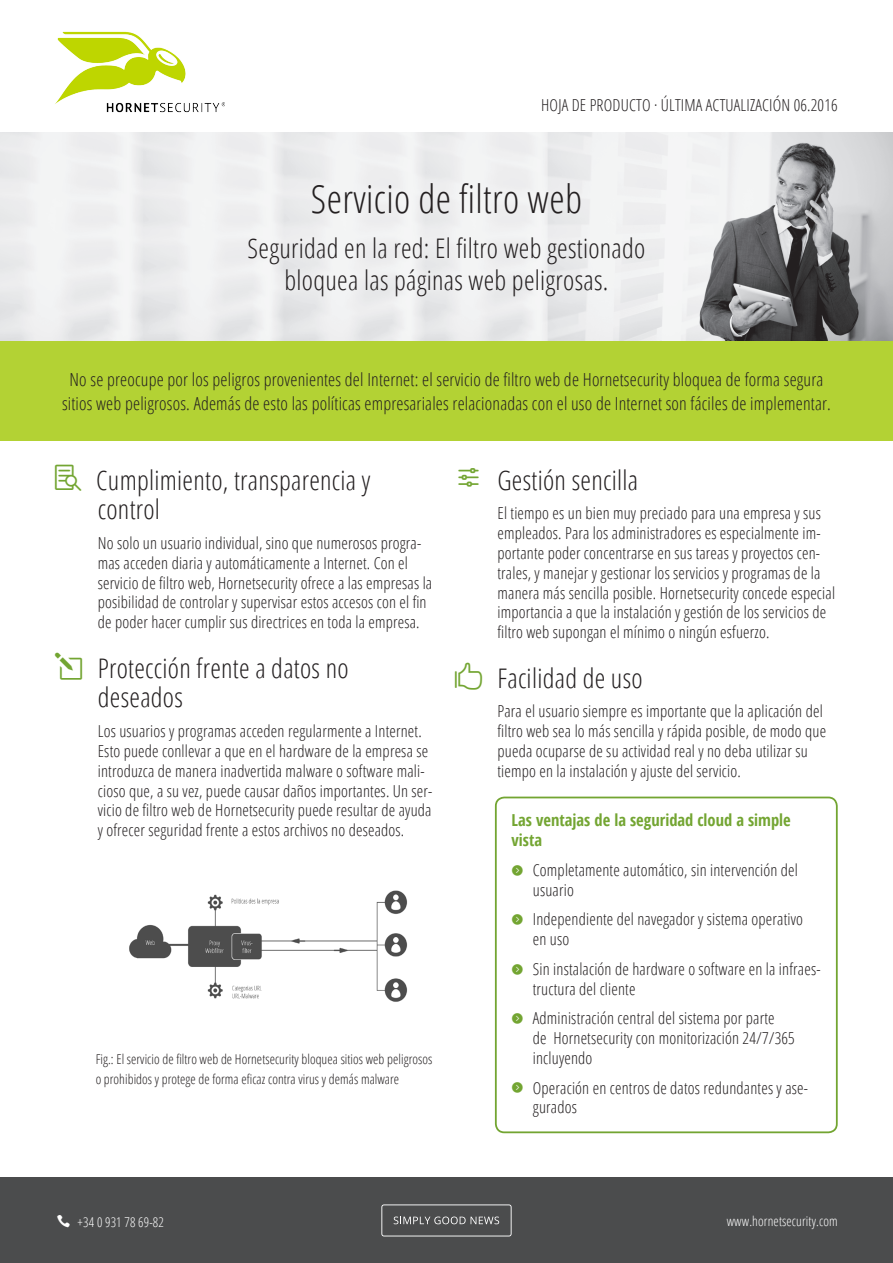
<style>
.page{position:relative;width:893px;height:1263px;background:#fff}
.page>*{position:absolute;margin:0;border:0;box-sizing:border-box;transform-origin:0 0}
.Head{font:300 condensed 39px "Open Sans";letter-spacing:.01em;color:#231f20}
.Subhead_Fliesstext_F{font:300 condensed 27px/29.7px "Open Sans";letter-spacing:.01em;color:#231f20}
.Subhead_Header{font:300 condensed 27px/32.4px "Open Sans";letter-spacing:.01em;color:#231f20;text-align:center}
.Fliesstext_Intro{font:300 condensed 18px "Open Sans";letter-spacing:.01em;color:#231f20}
.Fliesstext_Features{font:300 condensed 16.5px/19.8px "Open Sans";letter-spacing:.01em;color:#231f20}
.Headlien_Aufzählung{font:700 condensed 16.5px/19.8px "Open Sans";color:#73a532}
.Topline{font:300 condensed 16.5px "Open Sans";letter-spacing:.01em;color:#231f20}
.BU{font:300 condensed 13.5px/19.8px "Open Sans";letter-spacing:.005em;color:#231f20}
.Subhead_Header-2{font:300 condensed 13.5px "Open Sans";letter-spacing:.01em;color:#fff}
.s1{font-family:"etmodules";font-weight:400;font-stretch:normal;color:#73a532}
.s2{font-family:"etmodules";font-weight:400;font-stretch:normal;font-size:11.25px;color:#73a532}
</style>
<div class="page">
<img style="left:0;top:132px;width:893px;height:209px">
<div style="left:0;top:341px;width:893px;height:99px;background:#b3d234"></div>
<div style="left:0;top:1178px;width:893px;height:85px;background:#4b4c4d"></div>
<div style="left:495px;top:797px;width:343px;height:336px;border:2px solid #73a532;border-radius:9px"></div>
<svg style="left:381px;top:1204px;width:131px;height:32px"></svg>
<img style="left:129px;top:890px;width:279px;height:112px">
<img style="left:55px;top:31px;width:170px;height:82px">
<p class="Topline" style="left:541px;top:94px;width:298px">HOJA DE PRODUCTO · ÚLTIMA ACTUALIZACIÓN 06.2016</p>
<p class="Head" style="left:311px;top:172px;width:273px">Servicio de filtro web</p>
<p class="Subhead_Header" style="left:248px;top:231px;width:399px">Seguridad en la red: El filtro web gestionado bloquea las páginas web peligrosas.</p>
<p class="Fliesstext_Intro" style="left:70px;top:367px;width:755px">No se preocupe por los peligros provenientes del Internet: el servicio de filtro web de Hornetsecurity bloquea de forma segura</p>
<p class="Fliesstext_Intro" style="left:62px;top:391px;width:770px">sitios web peligrosos. Además de esto las políticas empresariales relacionadas con el uso de Internet son fáciles de implementar.</p>
<p class="Subhead_Fliesstext_F" style="left:96px;top:464px;width:276px">Cumplimiento, transparencia y control</p>
<p class="Fliesstext_Features" style="left:98px;top:533px;width:336px">No solo un usuario individual, sino que numerosos progra&shy;mas acceden diaria y automáticamente a Internet. Con el servicio de filtro web, Hornetsecurity ofrece a las empresas la posibilidad de controlar y supervisar estos accesos con el fin de poder hacer cumplir sus directrices en toda la empresa.</p>
<p class="Subhead_Fliesstext_F" style="left:98px;top:652px;width:252px;text-indent:-43px"><span class="s1">l</span> Protección frente a datos no deseados</p>
<p class="Fliesstext_Features" style="left:98px;top:721px;width:336px">Los usuarios y programas acceden regularmente a Internet.<br>Esto puede conllevar a que en el hardware de la empresa se introduzca de manera inadvertida malware o software mali&shy;cioso que, a su vez, puede causar daños importantes. Un ser&shy;vicio de filtro web de Hornetsecurity puede resultar de ayuda y ofrecer seguridad frente a estos archivos no deseados.</p>
<p class="BU" style="left:96px;top:1049px;width:338px">Fig.: El servicio de filtro web de Hornetsecurity bloquea sitios web peligrosos o prohibidos y protege de forma eficaz contra virus y demás malware</p>
<p class="Subhead_Fliesstext_F" style="left:455px;top:464px;width:185px"><span class="s1">f</span> Gestión sencilla</p>
<p class="Fliesstext_Features" style="left:497px;top:503px;width:339px">El tiempo es un bien muy preciado para una empresa y sus empleados. Para los administradores es especialmente im&shy;portante poder concentrarse en sus tareas y proyectos cen&shy;trales, y manejar y gestionar los servicios y programas de la manera más sencilla posible. Hornetsecurity concede especial importancia a que la instalación y gestión de los servicios de filtro web supongan el mínimo o ningún esfuerzo.</p>
<p class="Subhead_Fliesstext_F" style="left:497px;top:662px;width:147px">Facilidad de uso</p>
<p class="Fliesstext_Features" style="left:497px;top:701px;width:330px">Para el usuario siempre es importante que la aplicación del filtro web sea lo más sencilla y rápida posible, de modo que pueda ocuparse de su actividad real y no deba utilizar su tiempo en la instalación y ajuste del servicio.</p>
<p class="Headlien_Aufzählung" style="left:512px;top:810px;width:281px">Las ventajas de la seguridad cloud a simple vista</p>
<p class="Fliesstext_Features" style="left:533px;top:859px;width:267px;text-indent:-21px"><span class="s2">¨</span> Completamente automático, sin intervención del usuario</p>
<p class="Fliesstext_Features" style="left:533px;top:909px;width:272px;text-indent:-21px"><span class="s2">¨</span> Independiente del navegador y sistema operativo en uso</p>
<p class="Fliesstext_Features" style="left:533px;top:958px;width:289px;text-indent:-21px"><span class="s2">¨</span> Sin instalación de hardware o software en la infraes&shy;tructura del cliente</p>
<p class="Fliesstext_Features" style="left:533px;top:1008px;width:263px;text-indent:-21px"><span class="s2">¨</span> Administración central del sistema por parte<br>de Hornetsecurity con monitorización 24/7/365 incluyendo</p>
<p class="Fliesstext_Features" style="left:533px;top:1077px;width:277px;text-indent:-21px"><span class="s2">¨</span> Operación en centros de datos redundantes y ase&shy;gurados</p>
<p class="Subhead_Header-2" style="left:77px;top:1213px;width:88px">+34 0 931 78 69-82</p>
<p class="Subhead_Header-2" style="left:727px;top:1211px;width:112px">www.hornetsecurity.com</p>
</div>
